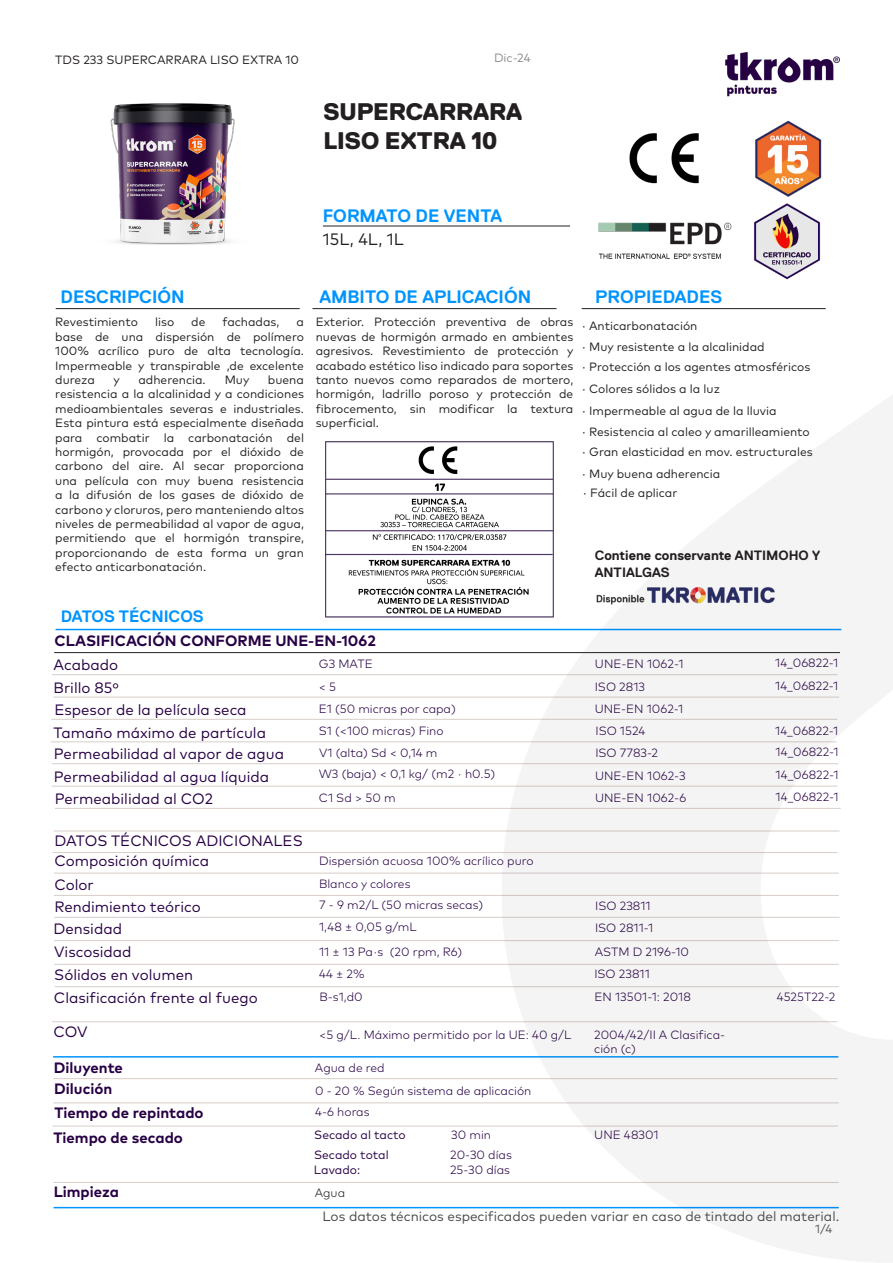
<style>
.page{position:relative;width:893px;height:1263px;background:#fff}
.page>*{position:absolute;margin:0;border:0;box-sizing:border-box;transform-origin:0 0}
.t1{font:800 24px/28.8px "Replica Pro";color:#231f20}
.t2{font:700 18px "Replica";color:#0094ff}
.t3{font:700 16.5px "Replica";color:#0094ff}
.t4{font:16.5px "Mark Pro";color:#231f20}
.t5{font:15px/23.1px "Mark Pro";color:#270044}
.t6{font:700 15px/23.4px "Mark Pro";color:#270044}
.t7{font:13.5px "Mark Pro";color:#46484a}
.t8{font:700 13.5px/16.2px "Replica Pro";color:#231f20}
.t9{font:12px/14.4px "Mark Pro";color:#231f20;text-align:justify}
.t10{font:300 12px/22.8px "Mark Pro";color:#270044}
.t11{font:12px/19.8px "Mark Pro";color:#270044}
.t12{font:12px "Mark Pro";color:#8b8d90}
.t13{font:300 12px "Mark Pro";color:#231f20}
.t14{font:12px "Mark Pro";color:#5c5c5f}
</style>
<div class="page">
<img style="left:110px;top:103px;width:125px;height:142px">
<img style="left:629px;top:133px;width:70px;height:51px">
<img style="left:754px;top:203px;width:67px;height:76px">
<img style="left:598px;top:222px;width:134px;height:37px">
<hr style="left:323px;top:226px;width:247px;height:1px;background:#231f20">
<hr style="left:56px;top:308px;width:244px;height:1px;background:#231f20">
<hr style="left:56px;top:629px;width:785px;height:1px;background:#0094ff">
<hr style="left:54px;top:652px;width:786px;height:1px;background:#231f20">
<hr style="left:52px;top:674px;width:786px;height:1px;background:#d8cec9">
<hr style="left:53px;top:697px;width:786px;height:1px;background:#d8cec9">
<hr style="left:51px;top:719px;width:786px;height:1px;background:#d8cec9">
<hr style="left:55px;top:986px;width:784px;height:1px;background:#d8cec9">
<hr style="left:54px;top:873px;width:785px;height:1px;background:#d8cec9">
<hr style="left:54px;top:895px;width:785px;height:1px;background:#d8cec9">
<hr style="left:54px;top:917px;width:785px;height:1px;background:#d8cec9">
<hr style="left:54px;top:940px;width:785px;height:1px;background:#d8cec9">
<hr style="left:53px;top:1056px;width:785px;height:1px;background:#0094ff">
<hr style="left:54px;top:831px;width:785px;height:1px;background:#d8cec9">
<hr style="left:52px;top:1021px;width:785px;height:1px;background:#d8cec9">
<hr style="left:53px;top:1078px;width:784px;height:1px;background:#d8cec9">
<hr style="left:53px;top:1102px;width:786px;height:1px;background:#d8cec9">
<hr style="left:52px;top:1126px;width:786px;height:1px;background:#d8cec9">
<hr style="left:54px;top:1182px;width:785px;height:1px;background:#d8cec9">
<img style="left:755px;top:120px;width:67px;height:77px">
<hr style="left:54px;top:1207px;width:785px;height:1px;background:#0094ff">
<hr style="left:51px;top:741px;width:786px;height:1px;background:#d8cec9">
<hr style="left:52px;top:763px;width:786px;height:1px;background:#d8cec9">
<hr style="left:52px;top:786px;width:785px;height:1px;background:#d8cec9">
<hr style="left:55px;top:808px;width:786px;height:1px;background:#d8cec9">
<img style="left:326px;top:441px;width:176px;height:177px">
<hr style="left:582px;top:308px;width:244px;height:1px;background:#231f20">
<hr style="left:312px;top:308px;width:244px;height:1px;background:#231f20">
<hr style="left:53px;top:852px;width:785px;height:1px;background:#d8cec9">
<hr style="left:54px;top:964px;width:785px;height:1px;background:#d8cec9">
<img style="left:725px;top:52px;width:115px;height:45px">
<svg style="left:502px;top:395px;width:391px;height:867px;fill:#f4f4f4"></svg>
<p class="t9" style="left:55px;top:51px;width:245px">TDS 233 SUPERCARRARA LISO EXTRA 10</p>
<p class="t12" style="left:494px;top:49px;width:38px">Dic-24</p>
<h1 class="t1" style="left:323px;top:98px;width:200px">SUPERCARRARA<br>LISO EXTRA 10</h1>
<h2 class="t2" style="left:323px;top:205px;width:181px">FORMATO DE VENTA</h2>
<h3 class="t4" style="left:323px;top:226px;width:82px">15L, 4L, 1L</h3>
<h2 class="t2" style="left:61px;top:287px;width:126px">DESCRIPCIÓN</h2>
<h2 class="t2" style="left:319px;top:287px;width:213px">AMBITO DE APLICACIÓN</h2>
<p class="t9" style="left:55px;top:314px;width:84px">Revestimiento</p>
<p class="t9" style="left:155px;top:314px;width:21px">liso</p>
<p class="t9" style="left:191px;top:314px;width:16px">de</p>
<p class="t9" style="left:222px;top:314px;width:59px">fachadas,</p>
<p class="t9" style="left:55px;top:314px;width:250px;text-indent:241px">a base de una dispersión de polímero 100% acrílico puro de alta tecnología.<br>Impermeable y transpirable ,de excelente dureza</p>
<p class="t9" style="left:55px;top:371px;width:250px;text-indent:213px">buena resistencia a la alcalinidad y a condiciones medioambientales severas e industriales.<br>Esta pintura está especialmente diseñada para combatir la carbonatación del hormigón, provocada por el dióxido de carbono del aire. Al secar proporciona una película con muy buena resistencia a la difusión de los gases de dióxido de carbono y cloruros, pero manteniendo altos niveles de permeabilidad al vapor de agua, permitiendo que el hormigón transpire, proporcionando de esta forma un gran efecto anticarbonatación.</p>
<p class="t9" style="left:114px;top:371px;width:8px">y</p>
<p class="t9" style="left:138px;top:371px;width:69px">adherencia.</p>
<p class="t9" style="left:225px;top:371px;width:26px">Muy</p>
<p class="t9" style="left:316px;top:314px;width:259px">Exterior. Protección preventiva de obras nuevas de hormigón armado en ambientes agresivos. Revestimiento de protección y acabado estético liso indicado para soportes tanto nuevos como reparados de mortero, hormigón, ladrillo poroso y protección de fibrocemento, sin modificar la textura superficial.</p>
<h2 class="t2" style="left:595px;top:287px;width:128px">PROPIEDADES</h2>
<p class="t9" style="left:582px;top:315px;width:230px;line-height:20.4px;text-align:left">· Anticarbonatación<br>· Muy resistente a la alcalinidad<br>· Protección a los agentes atmosféricos</p>
<p class="t9" style="left:582px;top:377px;width:232px;line-height:21.3px;text-align:left">· Colores sólidos a la luz<br>· Impermeable al agua de la lluvia<br>· Resistencia al caleo y amarilleamiento · Gran elasticidad en mov. estructurales · Muy buena adherencia</p>
<p class="t9" style="left:583px;top:485px;width:96px">· Fácil de aplicar</p>
<p class="t8" style="left:595px;top:548px;width:227px">Contiene conservante ANTIMOHO Y<br>ANTIALGAS</p>
<h3 class="t3" style="left:61px;top:607px;width:144px">DATOS TÉCNICOS</h3>
<p class="t6" style="left:55px;top:628px;width:323px">CLASIFICACIÓN CONFORME UNE-EN-1062</p>
<p class="t5" style="left:54px;top:652px;width:67px">Acabado<br>Brillo 85º</p>
<p class="t10" style="left:319px;top:651px;width:56px">G3 MATE &lt; 5</p>
<p class="t10" style="left:775px;top:650px;width:65px">14_06822-1<br>14_06822-1</p>
<p class="t10" style="left:595px;top:651px;width:90px">UNE-EN 1062-1<br>ISO 2813</p>
<p class="t5" style="left:54px;top:697px;width:194px">Espesor de la película seca</p>
<p class="t10" style="left:319px;top:696px;width:139px">E1 (50 micras por capa)</p>
<p class="t10" style="left:595px;top:696px;width:90px">UNE-EN 1062-1</p>
<p class="t5" style="left:54px;top:720px;width:214px">Tamaño máximo de partícula</p>
<p class="t10" style="left:319px;top:719px;width:126px">S1 (&lt;100 micras) Fino</p>
<p class="t10" style="left:595px;top:719px;width:52px">ISO 1524</p>
<p class="t10" style="left:775px;top:718px;width:65px">14_06822-1</p>
<p class="t5" style="left:54px;top:741px;width:232px">Permeabilidad al vapor de agua<br>Permeabilidad al agua líquida</p>
<p class="t10" style="left:319px;top:741px;width:178px;line-height:21px">V1 (alta) Sd &lt; 0,14 m<br>W3 (baja) &lt; 0,1 kg/ (m2 · h0.5)</p>
<p class="t10" style="left:776px;top:739px;width:65px">14_06822-1<br>14_06822-1</p>
<p class="t10" style="left:595px;top:740px;width:92px">ISO 7783-2<br>UNE-EN 1062-3</p>
<p class="t5" style="left:55px;top:786px;width:160px">Permeabilidad al CO2</p>
<p class="t10" style="left:319px;top:785px;width:78px">C1 Sd &gt; 50 m</p>
<p class="t10" style="left:595px;top:785px;width:93px">UNE-EN 1062-6</p>
<p class="t10" style="left:776px;top:784px;width:65px">14_06822-1</p>
<p class="t5" style="left:54px;top:828px;width:250px">DATOS TÉCNICOS ADICIONALES</p>
<p class="t5" style="left:54px;top:847px;width:156px;line-height:24.3px">Composición química<br>Color</p>
<p class="t10" style="left:319px;top:848px;width:216px">Dispersión acuosa 100% acrílico puro</p>
<p class="t5" style="left:54px;top:894px;width:148px">Rendimiento teórico</p>
<p class="t10" style="left:319px;top:871px;width:93px">Blanco y colores</p>
<p class="t10" style="left:319px;top:892px;width:165px">7 - 9 m2/L (50 micras secas)</p>
<p class="t10" style="left:595px;top:894px;width:57px">ISO 23811</p>
<p class="t5" style="left:53px;top:916px;width:70px">Densidad</p>
<p class="t5" style="left:54px;top:939px;width:79px">Viscosidad</p>
<p class="t10" style="left:319px;top:915px;width:99px">1,48 ± 0,05 g/mL</p>
<p class="t10" style="left:595px;top:915px;width:60px">ISO 2811-1</p>
<p class="t10" style="left:319px;top:939px;width:145px">11 ± 13 Pa·s (20 rpm, R6)</p>
<p class="t10" style="left:595px;top:939px;width:96px">ASTM D 2196-10</p>
<p class="t5" style="left:54px;top:961px;width:140px">Sólidos en volumen</p>
<p class="t10" style="left:319px;top:961px;width:47px">44 ± 2%</p>
<p class="t10" style="left:594px;top:961px;width:57px">ISO 23811</p>
<p class="t5" style="left:54px;top:985px;width:205px">Clasificación frente al fuego</p>
<p class="t5" style="left:54px;top:1019px;width:36px">COV</p>
<p class="t10" style="left:320px;top:984px;width:45px">B-s1,d0</p>
<p class="t10" style="left:594px;top:984px;width:98px">EN 13501-1: 2018</p>
<p class="t10" style="left:777px;top:984px;width:60px">4525T22-2</p>
<p class="t10" style="left:319px;top:1022px;width:254px">&lt;5 g/L. Máximo permitido por la UE: 40 g/L</p>
<p class="t10" style="left:594px;top:1026px;width:132px;line-height:14.4px">2004/42/II A Clasifica&shy;ción (c)</p>
<p class="t6" style="left:54px;top:1054px;width:71px">Diluyente</p>
<p class="t10" style="left:315px;top:1055px;width:71px">Agua de red</p>
<p class="t6" style="left:54px;top:1076px;width:151px">Dilución<br>Tiempo de repintado</p>
<p class="t10" style="left:315px;top:1079px;width:218px;line-height:21.3px">0 - 20 % Según sistema de aplicación<br>4-6 horas</p>
<p class="t6" style="left:53px;top:1125px;width:131px">Tiempo de secado</p>
<p class="t11" style="left:314px;top:1124px;width:93px">Secado al tacto<br>Secado total</p>
<p class="t11" style="left:314px;top:1159px;width:48px">Lavado:</p>
<p class="t10" style="left:451px;top:1123px;width:41px">30 min</p>
<p class="t10" style="left:594px;top:1122px;width:66px">UNE 48301</p>
<p class="t10" style="left:450px;top:1146px;width:63px;line-height:15px">20-30 días<br>25-30 días</p>
<p class="t6" style="left:54px;top:1178px;width:67px">Limpieza</p>
<p class="t13" style="left:315px;top:1183px;width:32px">Agua</p>
<p class="t7" style="left:322px;top:1206px;width:518px">Los datos técnicos especificados pueden variar en caso de tintado del material.</p>
<p class="t14" style="left:815px;top:1219px;width:19px">1/4</p>
</div>
